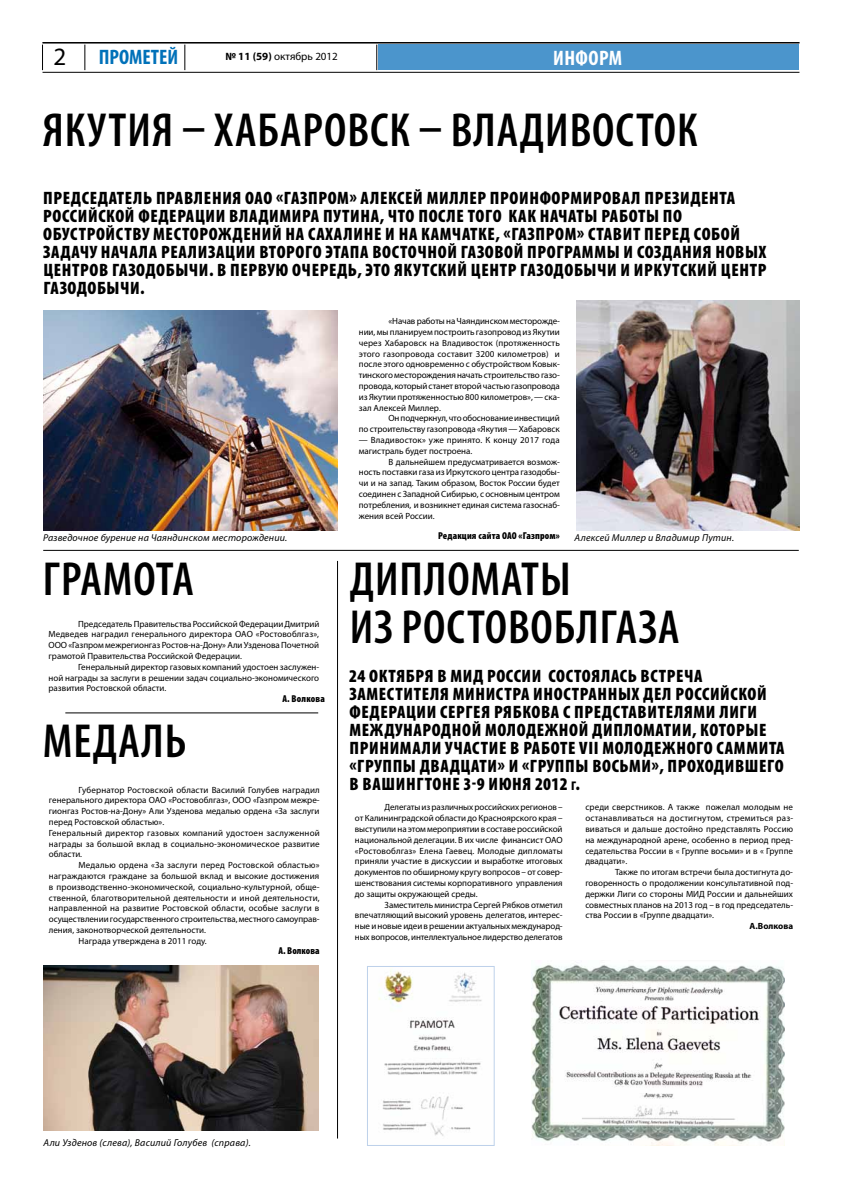
<style>
.page{position:relative;width:842px;height:1191px;background:#fff}
.page>*{position:absolute;margin:0;border:0;box-sizing:border-box;transform-origin:0 0}
.t1{font:600 condensed 48px/48px "Myriad Pro";letter-spacing:.02em;color:#000}
.t2{font:25px "Myriad Pro";color:#000}
.t3{font:700 condensed 21px "Myriad Pro";color:#0071b9}
.t4{font:700 condensed 21px "Myriad Pro";letter-spacing:.02em;color:#fff}
.t5{font:900 condensed 18px/18px "Myriad Pro";letter-spacing:.055em;color:#000}
.t6{font:11px "Myriad Pro";color:#000}
.t7{font:italic 10px "Myriad Pro";letter-spacing:.02em;color:#000}
.t8{font:900 condensed 10px "Myriad Pro";letter-spacing:.015em;color:#000}
.t9{font:9px/10.8px "Myriad Pro";color:#000;text-align:justify}
.t10{font:700 9px "Myriad Pro";color:#000}
.s1{font-weight:700}
.s2{font-size:12.6px}
.s3{font-style:inherit}
</style>
<div class="page">
<div style="left:378px;top:45px;width:421px;height:25px;background:#4b95cc"></div>
<svg style="left:42px;top:45px;width:1px;height:25px"></svg>
<hr style="left:43px;top:42px;width:756px;height:1px;background:#000">
<hr style="left:43px;top:43px;width:756px;height:1px;background:#000">
<hr style="left:43px;top:72px;width:756px;height:1px;background:#000">
<svg style="left:85px;top:45px;width:1px;height:25px"></svg>
<svg style="left:185px;top:45px;width:1px;height:25px"></svg>
<svg style="left:376px;top:45px;width:1px;height:25px"></svg>
<hr style="left:43px;top:550px;width:756px;height:1px;background:#000">
<img style="left:531px;top:964px;width:253px;height:182px">
<img style="left:378px;top:970px;width:104px;height:166px">
<div style="left:367px;top:966px;width:128px;height:180px;border:1px solid #bdd1ea"></div>
<img style="left:576px;top:300px;width:223px;height:231px">
<img style="left:43px;top:966px;width:275px;height:164px">
<img style="left:43px;top:310px;width:295px;height:220px">
<hr style="left:65px;top:712px;width:253px;height:1px;background:#000">
<hr style="left:337px;top:561px;width:1px;height:577px;background:#000">
<h2 class="t2" style="left:53px;top:41px;width:14px">2</h2>
<h3 class="t3" style="left:99px;top:44px;width:81px">ПРОМЕТЕЙ</h3>
<p class="t6" style="left:225px;top:49px;width:114px"><span class="s1">№ 11 (59)</span> октябрь 2012</p>
<h3 class="t4" style="left:553px;top:45px;width:71px">ИНФОРМ</h3>
<h1 class="t1" style="left:43px;top:107px;width:656px">Якутия – Хабаровск – Владивосток</h1>
<h3 class="t5" style="left:43px;top:189px;width:142px">Председател ь Правле</h3>
<h3 class="t5" style="left:212px;top:189px;width:410px">ния ОАО «Газпром» Алексей Миллер проинформировал</h3>
<p class="t5" style="left:43px;top:189px;width:698px;text-indent:601px">Президента Российской Федерации Владимира Путина, что после того как начаты работы по обустройству месторождений на Сахал ине и на Камчатке, «Газпром» став ит пе ред собой задачу начала реал изации второго этапа Восточной газовой программ</p>
<h3 class="t5" style="left:43px;top:243px;width:725px;text-align:justify;text-indent:563px">ы и создания новых центров газодобычи. В первую очередь, это Якутский центр газодобычи и Иркутский центр газодобычи.</h3>
<p class="t9" style="left:359px;top:315px;width:203px;text-indent:30px">«Начав работы на Чаяндинском месторожде&shy;нии, мы планируем построить газопровод из Якутии через Хабаровск на Владивосток (протяженность этого газопровода составит 3200 километров) и после этого одновременно с обустройством Ковык&shy;тинского месторождения начать строительство газо&shy;провода, который станет второй частью газопровода из Якутии протяженностью 800 километров», — ска&shy;зал Алексей Миллер.</p>
<p class="t9" style="left:359px;top:413px;width:202px;text-align:right">Он подчеркнул, что обоснование инвестиций<br>по строительству газопровода «Якутия — Хабаровск</p>
<p class="t9" style="left:359px;top:434px;width:202px">— Владивосток» уже принято. К концу 2017 года магистраль будет построена.</p>
<p class="t9" style="left:359px;top:456px;width:203px;text-indent:30px">В дальнейшем предусматривается возмож&shy;ность поставки газа из Иркутского центра газодобы&shy;чи и на запад. Таким образом, Восток России будет соединен с Западной Сибирью, с основным центром потребления, и возникнет единая система газоснаб&shy;жения всей России.</p>
<p class="t8" style="left:438px;top:530px;width:123px">Редакция сайта ОАО «Газпром»</p>
<p class="t7" style="left:43px;top:532px;width:246px">Разведочное бурение на Чаяндинском месторождении.</p>
<p class="t7" style="left:575px;top:531px;width:161px">Алексей Миллер и Владимир Путин.</p>
<h1 class="t1" style="left:43px;top:555px;width:153px">грамота</h1>
<p class="t9" style="left:49px;top:618px;width:272px;text-indent:30px">Председатель Правительства Российской Федерации Дмитрий Медведев наградил генерального директора ОАО «Ростовоблгаз», ООО «Газпром межрегионгаз Ростов-на-Дону» Али Узденова Почетной грамотой Правительства Российской Федерации.</p>
<p class="t9" style="left:49px;top:661px;width:272px;text-indent:30px">Генеральный директор газовых компаний удостоен заслужен&shy;ной награды за заслуги в решении задач социально-экономического развития Ростовской области.</p>
<p class="t8" style="left:282px;top:693px;width:44px">А. Волкова</p>
<h1 class="t1" style="left:43px;top:718px;width:145px">Медаль</h1>
<p class="t9" style="left:49px;top:784px;width:272px;text-align:left;text-indent:30px">Губернатор Ростовской области Василий Голубев наградил генерального директора ОАО «Ростовоблгаз», ООО «Газпром межре&shy;гионгаз Ростов-на-Дону» Али Узденова медалью ордена «За заслуги перед Ростовской областью».<br>Генеральный директор газовых компаний удостоен заслуженной награды за большой вклад в социально-экономическое развитие области.</p>
<p class="t9" style="left:79px;top:859px;width:242px">Медалью ордена «За заслуги перед Ростовской областью»</p>
<p class="t9" style="left:49px;top:870px;width:272px">награждаются граждане за большой вклад и высокие достижения</p>
<p class="t9" style="left:49px;top:881px;width:272px">в производственно-экономической, социально-культурной, обще-</p>
<p class="t9" style="left:49px;top:892px;width:272px">ственной, благотворительной деятельности и иной деятельности,</p>
<p class="t9" style="left:49px;top:903px;width:272px">направленной на развитие Ростовской области, особые заслуги в</p>
<p class="t9" style="left:49px;top:913px;width:272px">осуществлении государственного строительства, местного самоуправ-</p>
<p class="t9" style="left:49px;top:924px;width:159px">ления, законотворческой деятельности.</p>
<p class="t9" style="left:79px;top:935px;width:130px">Награда утверждена в 2011 году.</p>
<p class="t8" style="left:278px;top:945px;width:43px">А. Волкова</p>
<h1 class="t1" style="left:350px;top:555px;width:331px">Дипломаты<br>из Ростовоблгаза</h1>
<p class="t5" style="left:349px;top:667px;width:419px">24 октября в МИД России состоялась встреча заместителя министра иностранных дел Российской Федерации Сергея Рябкова с представителями Лиги международной молодежной дипломатии, которые принимал и участие в работе VII Молодежного самм</p>
<h3 class="t5" style="left:349px;top:739px;width:436px;text-align:justify;text-indent:409px">ита «Групп ы двадцати» и «Групп ы восьми», проходившего в Вашингтоне 3-9 июня 2012 <span class="s2">г</span><span class="s3">.</span></h3>
<p class="t9" style="left:355px;top:801px;width:209px;text-indent:30px">Делегаты из различных российских регионов – от Калининградской области до Красноярского края – выступили на этом мероприятии в составе российской национальной делегации. В их числе финансист ОАО «Ростовоблгаз» Елена Гаевец. Молодые дипломаты приняли участие в дискуссии и выработке итоговых документов по обширному кругу вопросов – от совер&shy;шенствования системы корпоративного управления до защиты окружающей среды.</p>
<p class="t9" style="left:355px;top:899px;width:209px;text-indent:30px">Заместитель министра Сергей Рябков отметил впечатляющий высокий уровень делегатов, интерес&shy;ные и новые идеи в решении актуальных международ&shy;ных вопросов, интеллектуальное лидерство делегатов</p>
<p class="t9" style="left:585px;top:801px;width:209px">среди сверстников. А также пожелал молодым не останавливаться на достигнутом, стремиться раз&shy;виваться и дальше достойно представлять Россию на международной арене, особенно в период пред&shy;седательства России в « Группе восьми» и в « Группе двадцати».</p>
<p class="t9" style="left:585px;top:866px;width:209px;text-indent:30px">Также по итогам встречи была достигнута до&shy;говоренность о продолжении консультативной под&shy;держки Лиги со стороны МИД России и дальнейших совместных планов на 2013 год – в год председатель&shy;ства России в «Группе двадцати».</p>
<p class="t10" style="left:750px;top:920px;width:45px">А.Волкова</p>
<p class="t7" style="left:44px;top:1136px;width:209px">Али Узденов (слева), Василий Голубев (справа).</p>
</div>
